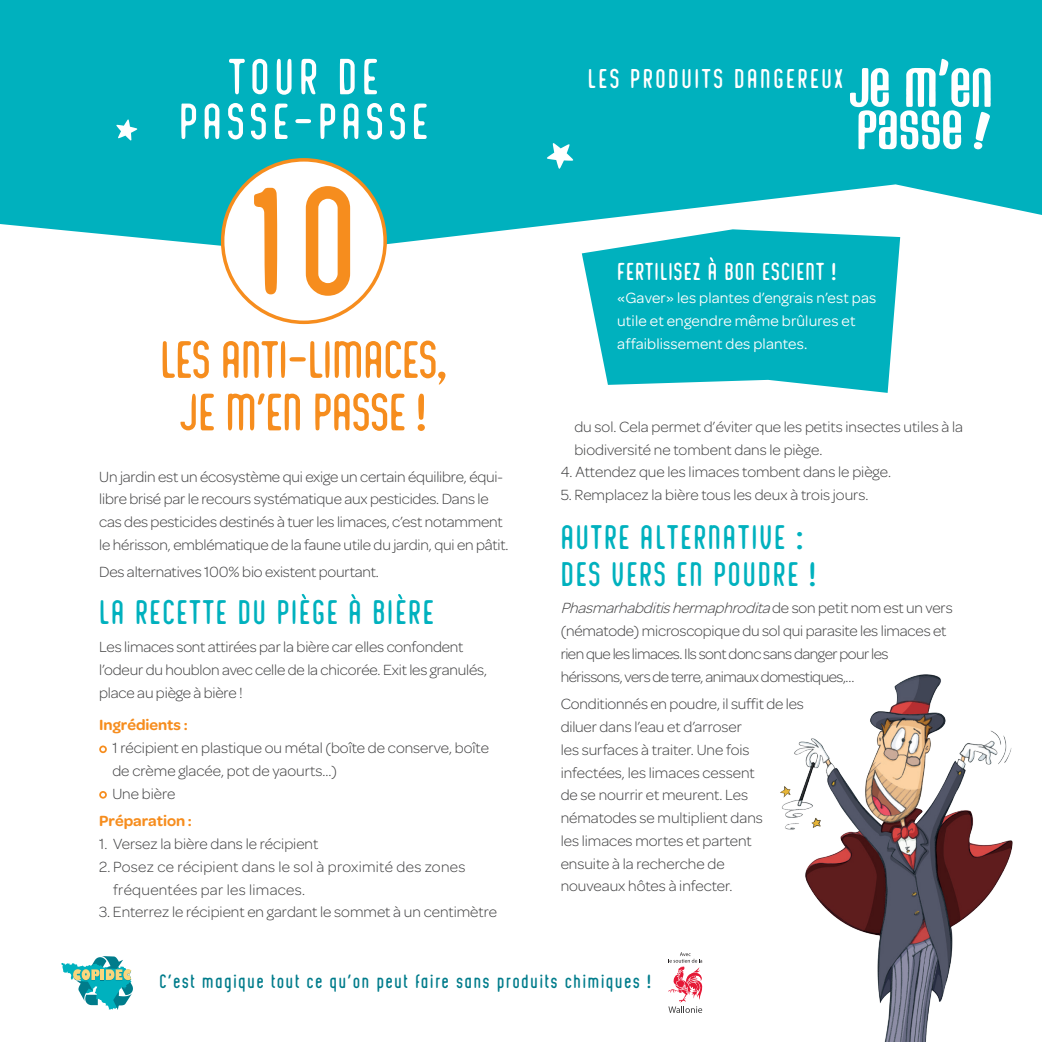
<style>
.page{position:relative;width:1042px;height:1042px;background:#fff}
.page>*{position:absolute;margin:0;border:0;box-sizing:border-box;transform-origin:0 0}
.t1{font:152.25px "Integra Chic";color:#f68d1e}
.t2{font:52.5px/52.5px "Integra Chic";color:#f68d1e;text-align:center}
.t3{font:50.57px "Integra Chic";letter-spacing:.1em;color:#fff}
.t4{font:34.12px/36.8px "Integra Chic";letter-spacing:.06em;color:#00b1be}
.t5{font:27.12px "Integra Chic";letter-spacing:.1em;color:#fff}
.t6{font:24.5px "Integra Chic";letter-spacing:.05em;color:#fff}
.t7{font:19.25px "Integra Chic";letter-spacing:.1em;color:#007c8b}
.t8{font:300 15.75px/22.8px "Omnes";letter-spacing:-.01em;color:#3e3e3f}
.t9{font:300 15.75px/22.8px "Omnes";letter-spacing:-.03em;color:#3e3e3f}
.t10{font:15.75px/22.8px "Omnes";letter-spacing:.01em;color:#fff}
.t11{font:300 15.75px/22.8px "Omnes";letter-spacing:.02em;color:#3e3e3f}
.t12{font:600 15.75px "Omnes";color:#f68d1e}
.s1{font-style:italic}
</style>
<div class="page">
<svg style="left:0;top:0;width:1042px;height:254px;background:#1bb9c4"></svg>
<div style="left:223px;top:160px;width:162px;height:162px;background:#fff;border-radius:50%"></div>
<div style="left:221px;top:158px;width:166px;height:166px;border:4px solid #f68d1e;border-radius:50%"></div>
<svg style="left:582px;top:229px;width:318px;height:164px;background:#26bcc7"></svg>
<svg style="left:114px;top:117px;width:26px;height:26px"></svg>
<svg style="left:544px;top:141px;width:32px;height:31px"></svg>
<div style="left:99px;top:745px;width:8px;height:8px;border:2px solid #f68d1e;border-radius:50%"></div>
<div style="left:99px;top:791px;width:8px;height:7px;border:2px solid #f68d1e;border-radius:50%"></div>
<img style="left:780px;top:674px;width:233px;height:368px">
<svg style="left:849px;top:59px;width:142px;height:91px"></svg>
<svg style="left:668px;top:952px;width:34px;height:61px"></svg>
<svg style="left:710px;top:257px;width:3px;height:5px"></svg>
<svg style="left:61px;top:956px;width:72px;height:54px"></svg>
<svg style="left:302px;top:594px;width:4px;height:5px"></svg>
<svg style="left:351px;top:594px;width:5px;height:5px"></svg>
<svg style="left:398px;top:594px;width:4px;height:5px"></svg>
<h3 class="t3" style="left:229px;top:47px;width:151px">TOUR DE</h3>
<h3 class="t5" style="left:588px;top:62px;width:256px">LES PRODUITS DANGEREUX</h3>
<h3 class="t3" style="left:179px;top:91px;width:250px">PASSE-PASSE</h3>
<h1 class="t1" style="left:251px;top:151px;width:106px">10</h1>
<h2 class="t2" style="left:160px;top:333px;width:288px">LES ANTI-LIMACES,<br>JE M’EN PASSE !</h2>
<p class="t8" style="left:99px;top:465px;width:411px">Un jardin est un écosystème qui exige un certain équilibre, équi&shy;libre brisé par le recours systématique aux pesticides. Dans le cas des pesticides destinés à tuer les limaces, c’est notamment le hérisson, emblématique de la faune utile du jardin, qui en pâtit.</p>
<p class="t8" style="left:99px;top:561px;width:281px">Des alternatives 100% bio existent pourtant.</p>
<h3 class="t4" style="left:99px;top:594px;width:336px">LA RECETTE DU PIEGE A BIERE</h3>
<p class="t8" style="left:99px;top:635px;width:389px">Les limaces sont attirées par la bière car elles confondent l’odeur du houblon avec celle de la chicorée. Exit les granulés, place au piège à bière !</p>
<p class="t12" style="left:99px;top:716px;width:90px">Ingrédients :</p>
<p class="t8" style="left:112px;top:736px;width:378px">1 récipient en plastique ou métal (boîte de conserve, boîte de crème glacée, pot de yaourts…)<br>Une bière</p>
<p class="t12" style="left:99px;top:812px;width:94px">Préparation :</p>
<p class="t8" style="left:99px;top:832px;width:220px">1. Versez la bière dans le récipient</p>
<p class="t11" style="left:113px;top:855px;width:354px;text-indent:-14px">2. Posez ce récipient dans le sol à proximité des zones fréquentées par les limaces.</p>
<p class="t8" style="left:99px;top:901px;width:399px">3. Enterrez le récipient en gardant le sommet à un centimètre</p>
<h3 class="t6" style="left:617px;top:257px;width:221px">FERTILISEZ A BON ESCIENT !</h3>
<p class="t10" style="left:617px;top:286px;width:261px">«Gaver» les plantes d’engrais n’est pas utile et engendre même brûlures et affaiblissement des plantes.</p>
<p class="t8" style="left:574px;top:415px;width:390px">du sol. Cela permet d’éviter que les petits insectes utiles à la biodiversité ne tombent dans le piège.</p>
<p class="t8" style="left:561px;top:461px;width:332px">4. Attendez que les limaces tombent dans le piège.</p>
<p class="t8" style="left:561px;top:483px;width:309px">5. Remplacez la bière tous les deux à trois jours.</p>
<h3 class="t4" style="left:561px;top:518px;width:257px">AUTRE ALTERNATIVE :<br>DES VERS EN POUDRE !</h3>
<p class="t9" style="left:561px;top:597px;width:393px"><span class="s1">Phasmarhabditishermaphrodita</span>d e s o n p e t i t n o m e s t u n v e r s (nématode) microscopique du sol qui parasite les limaces et rien que les limaces. Ils sont donc sans danger pour les hérissons, vers de terre, animaux domestiques,…</p>
<p class="t8" style="left:561px;top:693px;width:245px">Conditionnés en poudre, il suffit de les diluer dans l’eau et d’arroser<br>les surfaces à traiter. Une fois infectées, les limaces cessent<br>de se nourrir et meurent. Les nématodes se multiplient dans<br>les limaces mortes et partent ensuite à la recherche de<br>nouveaux hôtes à infecter.</p>
<p class="t7" style="left:159px;top:969px;width:493px">C’est magique tout ce qu’on peut faire sans produits chimiques !</p>
</div>
